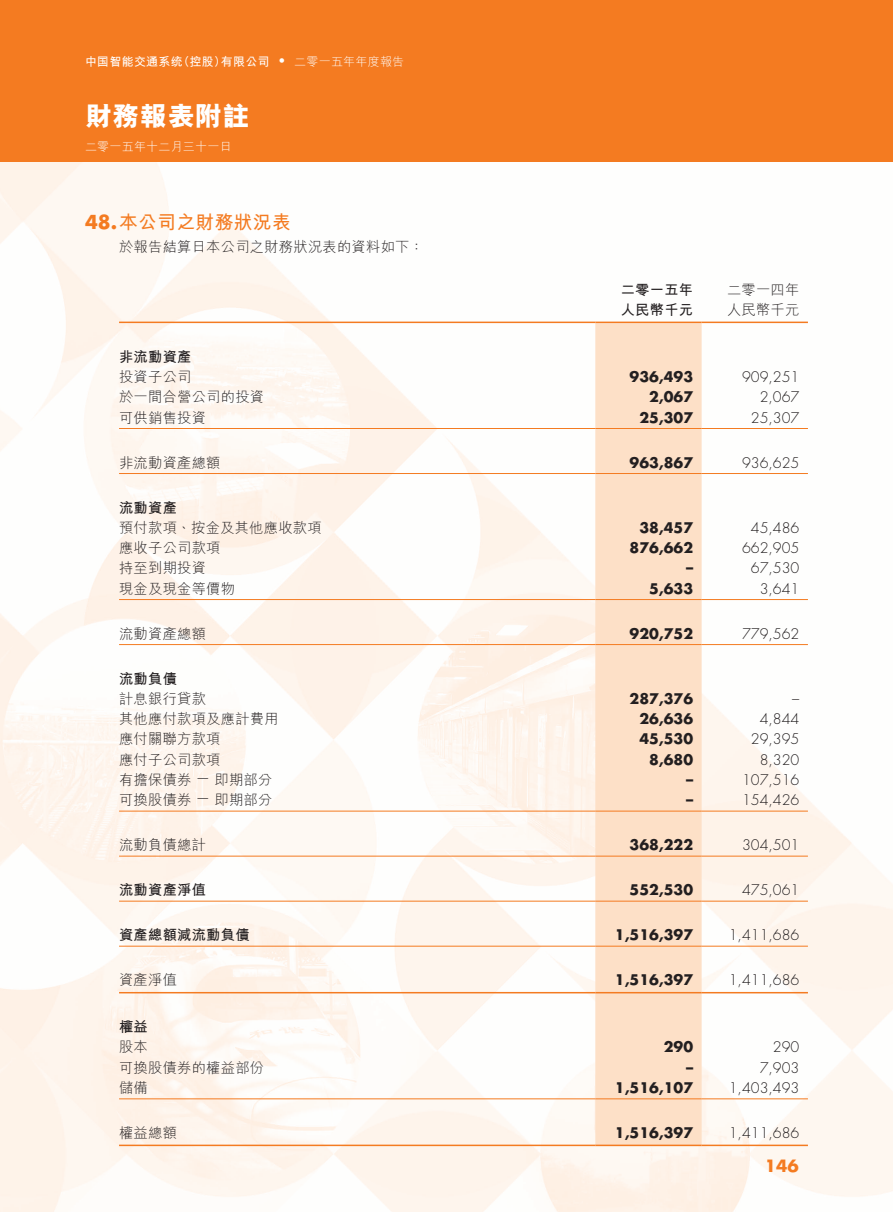
<style>
.page{position:relative;width:893px;height:1212px;background:#fff}
.page>*{position:absolute;margin:0;border:0;box-sizing:border-box;transform-origin:0 0}
.t1{font:800 27px "M Hei HK";letter-spacing:.02em;color:#fff}
._01_H1{font:700 18.75px "M Hei HK";letter-spacing:.02em;color:#f47b21}
.t2{font:700 16.5px "Futura Std";color:#f47b21}
._50_Table_txt{font:300 14.25px "M Hei HK";letter-spacing:.02em;color:#231f20}
._50_Table_txt-2{font:300 14.25px "Futura Std";color:#231f20}
._50_Table_txt-3{font:700 14.25px "Futura Std";color:#231f20}
._50_Table_txt-4{font:700 14.25px "M Hei HK";letter-spacing:.02em;color:#231f20}
._00_txt{font:300 14.25px "M Hei HK";letter-spacing:.02em;color:#231f20}
.t3{font:300 12px "M Hei HK";letter-spacing:.02em;color:#fff}
.t4{font:700 12px "M Hei HKS";letter-spacing:.02em;color:#fff}
.t5{font:700 12px "Futura Std";color:#fff}
.s1{font-family:"Futura Std"}
</style>
<div class="page">
<img style="left:0;top:162px;width:893px;height:1050px">
<div style="left:0;top:0;width:893px;height:162px;background:#f47b21"></div>
<div style="left:595px;top:323px;width:107px;height:821px;background:#fde0c7"></div>
<hr style="left:119px;top:322px;width:476px;height:1px;background:#f47b21">
<hr style="left:595px;top:322px;width:107px;height:1px;background:#f47b21">
<hr style="left:702px;top:322px;width:106px;height:1px;background:#f47b21">
<hr style="left:119px;top:428px;width:476px;height:1px;background:#f47b21">
<hr style="left:595px;top:428px;width:107px;height:1px;background:#f47b21">
<hr style="left:702px;top:428px;width:106px;height:1px;background:#f47b21">
<hr style="left:119px;top:473px;width:476px;height:1px;background:#f47b21">
<hr style="left:595px;top:473px;width:107px;height:1px;background:#f47b21">
<hr style="left:702px;top:473px;width:106px;height:1px;background:#f47b21">
<hr style="left:119px;top:599px;width:476px;height:1px;background:#f47b21">
<hr style="left:595px;top:599px;width:107px;height:1px;background:#f47b21">
<hr style="left:702px;top:599px;width:106px;height:1px;background:#f47b21">
<hr style="left:119px;top:644px;width:476px;height:1px;background:#f47b21">
<hr style="left:595px;top:644px;width:107px;height:1px;background:#f47b21">
<hr style="left:702px;top:644px;width:106px;height:1px;background:#f47b21">
<hr style="left:119px;top:811px;width:476px;height:1px;background:#f47b21">
<hr style="left:595px;top:811px;width:107px;height:1px;background:#f47b21">
<hr style="left:702px;top:811px;width:106px;height:1px;background:#f47b21">
<hr style="left:119px;top:856px;width:476px;height:1px;background:#f47b21">
<hr style="left:595px;top:856px;width:107px;height:1px;background:#f47b21">
<hr style="left:702px;top:856px;width:106px;height:1px;background:#f47b21">
<hr style="left:119px;top:901px;width:476px;height:1px;background:#f47b21">
<hr style="left:595px;top:901px;width:107px;height:1px;background:#f47b21">
<hr style="left:702px;top:901px;width:106px;height:1px;background:#f47b21">
<hr style="left:119px;top:946px;width:476px;height:1px;background:#f47b21">
<hr style="left:595px;top:946px;width:107px;height:1px;background:#f47b21">
<hr style="left:702px;top:946px;width:106px;height:1px;background:#f47b21">
<hr style="left:119px;top:992px;width:476px;height:1px;background:#f47b21">
<hr style="left:595px;top:992px;width:107px;height:1px;background:#f47b21">
<hr style="left:702px;top:992px;width:106px;height:1px;background:#f47b21">
<hr style="left:119px;top:1098px;width:476px;height:1px;background:#f47b21">
<hr style="left:595px;top:1098px;width:107px;height:1px;background:#f47b21">
<hr style="left:702px;top:1098px;width:106px;height:1px;background:#f47b21">
<hr style="left:119px;top:1144px;width:476px;height:2px;background:#f47b21">
<hr style="left:595px;top:1144px;width:107px;height:2px;background:#f47b21">
<hr style="left:702px;top:1144px;width:106px;height:2px;background:#f47b21">
<p class="t4" style="left:85px;top:53px;width:99px">中国智能交通系統</p>
<h1 class="t1" style="left:85px;top:103px;width:166px">財務報表附註</h1>
<p class="t4" style="left:178px;top:53px;width:50px">（控股）</p>
<p class="t4" style="left:221px;top:53px;width:50px">有限公司</p>
<p class="t5" style="left:278px;top:53px;width:10px">•</p>
<p class="t3" style="left:294px;top:55px;width:111px">二零一五年年度報告</p>
<p class="t3" style="left:85px;top:140px;width:148px">二零一五年十二月三十一日</p>
<p class="_01_H1" style="left:85px;top:209px;width:207px"><span class="s1">48.</span>本公司之財務狀況表</p>
<p class="_00_txt" style="left:119px;top:239px;width:306px">於報告結算日本公司之財務狀況表的資料如下：</p>
<p class="_50_Table_txt-4" style="left:621px;top:279px;width:74px">二零一五年</p>
<p class="_50_Table_txt" style="left:727px;top:282px;width:74px">二零一四年</p>
<p class="_50_Table_txt-4" style="left:621px;top:299px;width:74px">人民幣千元</p>
<p class="_50_Table_txt" style="left:727px;top:302px;width:74px">人民幣千元</p>
<p class="_50_Table_txt-4" style="left:119px;top:346px;width:74px">非流動資產</p>
<p class="_50_Table_txt" style="left:119px;top:369px;width:74px">投資子公司</p>
<p class="_50_Table_txt-3" style="left:630px;top:367px;width:65px">936,493</p>
<p class="_50_Table_txt-2" style="left:742px;top:368px;width:59px">909,251</p>
<p class="_50_Table_txt" style="left:119px;top:390px;width:147px">於一間合營公司的投資</p>
<p class="_50_Table_txt-3" style="left:649px;top:387px;width:45px">2,067</p>
<p class="_50_Table_txt-2" style="left:760px;top:388px;width:41px">2,067</p>
<p class="_50_Table_txt" style="left:119px;top:410px;width:88px">可供銷售投資</p>
<p class="_50_Table_txt-3" style="left:639px;top:408px;width:55px">25,307</p>
<p class="_50_Table_txt-2" style="left:751px;top:409px;width:50px">25,307</p>
<p class="_50_Table_txt" style="left:119px;top:455px;width:103px">非流動資產總額</p>
<p class="_50_Table_txt-4" style="left:119px;top:497px;width:59px">流動資產</p>
<p class="_50_Table_txt-3" style="left:630px;top:453px;width:65px">963,867</p>
<p class="_50_Table_txt-2" style="left:742px;top:454px;width:59px">936,625</p>
<p class="_50_Table_txt" style="left:119px;top:520px;width:204px">預付款項、按金及其他應收款項</p>
<p class="_50_Table_txt-3" style="left:639px;top:518px;width:55px">38,457</p>
<p class="_50_Table_txt-2" style="left:751px;top:519px;width:50px">45,486</p>
<p class="_50_Table_txt" style="left:119px;top:541px;width:103px">應收子公司款項</p>
<p class="_50_Table_txt-3" style="left:630px;top:538px;width:65px">876,662</p>
<p class="_50_Table_txt-2" style="left:742px;top:539px;width:59px">662,905</p>
<p class="_50_Table_txt" style="left:119px;top:561px;width:88px">持至到期投資</p>
<p class="_50_Table_txt-3" style="left:686px;top:558px;width:9px">–</p>
<p class="_50_Table_txt-2" style="left:751px;top:559px;width:50px">67,530</p>
<p class="_50_Table_txt" style="left:119px;top:581px;width:117px">現金及現金等價物</p>
<p class="_50_Table_txt-3" style="left:649px;top:579px;width:45px">5,633</p>
<p class="_50_Table_txt-2" style="left:760px;top:580px;width:41px">3,641</p>
<p class="_50_Table_txt" style="left:119px;top:626px;width:88px">流動資產總額</p>
<p class="_50_Table_txt-4" style="left:119px;top:668px;width:59px">流動負債</p>
<p class="_50_Table_txt-3" style="left:630px;top:624px;width:65px">920,752</p>
<p class="_50_Table_txt-2" style="left:742px;top:625px;width:59px">779,562</p>
<p class="_50_Table_txt" style="left:119px;top:691px;width:88px">計息銀行貸款</p>
<p class="_50_Table_txt-3" style="left:630px;top:689px;width:65px">287,376</p>
<p class="_50_Table_txt-2" style="left:792px;top:690px;width:9px">–</p>
<p class="_50_Table_txt" style="left:119px;top:712px;width:161px">其他應付款項及應計費用</p>
<p class="_50_Table_txt-3" style="left:639px;top:709px;width:55px">26,636</p>
<p class="_50_Table_txt-2" style="left:760px;top:710px;width:41px">4,844</p>
<p class="_50_Table_txt" style="left:119px;top:732px;width:103px">應付關聯方款項</p>
<p class="_50_Table_txt-3" style="left:639px;top:729px;width:55px">45,530</p>
<p class="_50_Table_txt-2" style="left:751px;top:730px;width:50px">29,395</p>
<p class="_50_Table_txt" style="left:119px;top:752px;width:103px">應付子公司款項</p>
<p class="_50_Table_txt-3" style="left:649px;top:750px;width:45px">8,680</p>
<p class="_50_Table_txt-2" style="left:760px;top:751px;width:41px">8,320</p>
<p class="_50_Table_txt" style="left:119px;top:772px;width:74px">有擔保債券</p>
<p class="_50_Table_txt" style="left:215px;top:772px;width:59px">即期部分</p>
<p class="_50_Table_txt-2" style="left:196px;top:769px;width:16px">—</p>
<p class="_50_Table_txt-3" style="left:686px;top:770px;width:9px">–</p>
<p class="_50_Table_txt-2" style="left:742px;top:771px;width:59px">107,516</p>
<p class="_50_Table_txt" style="left:119px;top:793px;width:74px">可換股債券</p>
<p class="_50_Table_txt" style="left:215px;top:793px;width:59px">即期部分</p>
<p class="_50_Table_txt-2" style="left:196px;top:789px;width:16px">—</p>
<p class="_50_Table_txt-3" style="left:686px;top:790px;width:9px">–</p>
<p class="_50_Table_txt-2" style="left:742px;top:791px;width:59px">154,426</p>
<p class="_50_Table_txt" style="left:119px;top:838px;width:88px">流動負債總計</p>
<p class="_50_Table_txt-3" style="left:630px;top:835px;width:65px">368,222</p>
<p class="_50_Table_txt-2" style="left:742px;top:836px;width:59px">304,501</p>
<p class="_50_Table_txt-4" style="left:119px;top:879px;width:88px">流動資產淨值</p>
<p class="_50_Table_txt-3" style="left:630px;top:880px;width:65px">552,530</p>
<p class="_50_Table_txt-2" style="left:742px;top:881px;width:59px">475,061</p>
<p class="_50_Table_txt-4" style="left:119px;top:924px;width:132px">資產總額減流動負債</p>
<p class="_50_Table_txt-3" style="left:615px;top:925px;width:80px">1,516,397</p>
<p class="_50_Table_txt-2" style="left:729px;top:926px;width:72px">1,411,686</p>
<p class="_50_Table_txt" style="left:119px;top:973px;width:59px">資產淨值</p>
<p class="_50_Table_txt-4" style="left:119px;top:1016px;width:30px">權益</p>
<p class="_50_Table_txt-3" style="left:615px;top:970px;width:80px">1,516,397</p>
<p class="_50_Table_txt-2" style="left:729px;top:971px;width:72px">1,411,686</p>
<p class="_50_Table_txt" style="left:119px;top:1040px;width:30px">股本</p>
<p class="_50_Table_txt-3" style="left:664px;top:1037px;width:31px">290</p>
<p class="_50_Table_txt-2" style="left:773px;top:1038px;width:28px">290</p>
<p class="_50_Table_txt" style="left:119px;top:1060px;width:147px">可換股債券的權益部份</p>
<p class="_50_Table_txt-3" style="left:686px;top:1058px;width:9px">–</p>
<p class="_50_Table_txt-2" style="left:760px;top:1059px;width:41px">7,903</p>
<p class="_50_Table_txt" style="left:119px;top:1080px;width:30px">儲備</p>
<p class="_50_Table_txt-3" style="left:615px;top:1078px;width:80px">1,516,107</p>
<p class="_50_Table_txt-2" style="left:729px;top:1079px;width:72px">1,403,493</p>
<p class="_50_Table_txt" style="left:119px;top:1125px;width:59px">權益總額</p>
<p class="_50_Table_txt-3" style="left:615px;top:1123px;width:80px">1,516,397</p>
<p class="_50_Table_txt-2" style="left:729px;top:1124px;width:72px">1,411,686</p>
<p class="t2" style="left:765px;top:1155px;width:35px">146</p>
</div>
